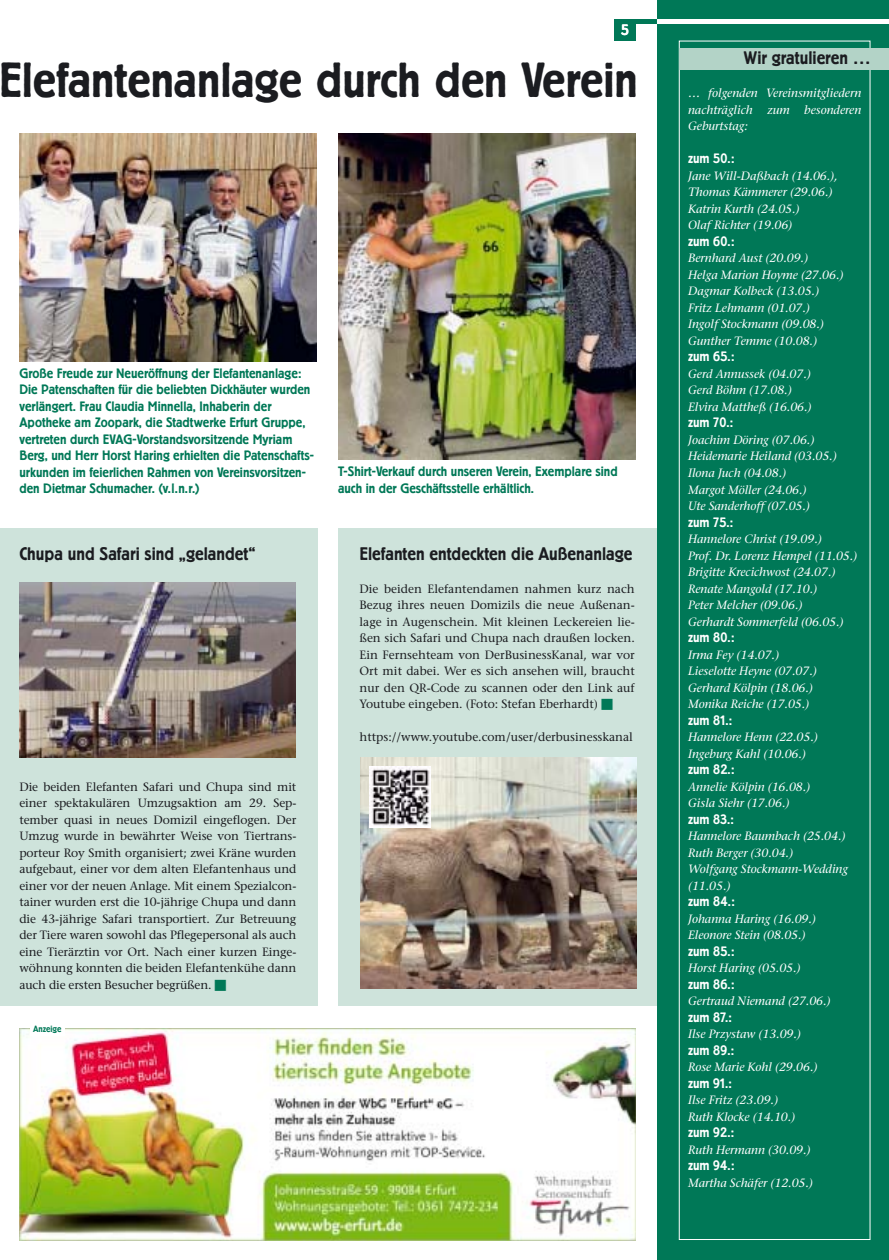
<style>
.page{position:relative;width:889px;height:1260px;background:#fff}
.page>*{position:absolute;margin:0;border:0;box-sizing:border-box;transform-origin:0 0}
.t1{font:500 48.75px "Berliner Grotesk";letter-spacing:-.005em;color:#1b1c20}
.t2{font:500 18px "Berliner Grotesk";color:#1b1c20}
.t3{font:500 15px "Berliner Grotesk";color:#fff}
.t4{font:500 13.5px/16.5px "Berliner Grotesk";color:#007857}
.t5{font:500 13.5px "Berliner Grotesk";color:#fff}
.t6{font:italic 12px/16.5px "Stone Serif";color:#fff}
.t7{font:12px/16.5px "Stone Serif";color:#1b1c20;text-align:justify}
.t8{font:500 9px "Berliner Grotesk";color:#007857}
.s1{color:#007857}
</style>
<div class="page">
<div style="left:614px;top:19px;width:22px;height:22px;background:#007857"></div>
<div style="left:631px;top:19px;width:26px;height:5px;background:#007857"></div>
<img style="left:19px;top:1028px;width:617px;height:212px">
<div style="left:0;top:528px;width:318px;height:477px;background:#cee3db"></div>
<div style="left:338px;top:528px;width:335px;height:477px;background:#cee3db"></div>
<div style="left:30px;top:1021px;width:34px;height:14px;background:#fff"></div>
<img style="left:19px;top:133px;width:298px;height:228px">
<img style="left:338px;top:133px;width:298px;height:327px">
<img style="left:20px;top:582px;width:276px;height:175px">
<img style="left:360px;top:757px;width:276px;height:231px">
<img style="left:370px;top:766px;width:61px;height:61px">
<div style="left:657px;top:0;width:232px;height:1259px;background:#007857"></div>
<div style="left:657px;top:19px;width:232px;height:5px;background:#fff"></div>
<div style="left:679px;top:41px;width:191px;height:1198px;border:1px solid #fff"></div>
<div style="left:679px;top:48px;width:210px;height:21px;background:#b3d3c7"></div>
<p class="t3" style="left:621px;top:25px;width:9px">5</p>
<h1 class="t1" style="left:-1px;top:63px;width:641px">Elefantenanlage durch den Verein</h1>
<p class="t4" style="left:19px;top:365px;width:296px">Große Freude zur Neueröffnung der Elefantenanlage:<br>Die Patenschaften für die beliebten Dickhäuter wurden verlängert. Frau Claudia Minnella, Inhaberin der Apotheke am Zoopark, die Stadtwerke Erfurt Gruppe, vertreten durch EVAG-Vorstandsvorsitzende Myriam Berg, und Herr Horst Haring erhielten die Patenschafts&shy;urkunden im feierlichen Rahmen von Vereinsvorsitzen&shy;den Dietmar Schumacher. (v. l. n. r.)</p>
<h2 class="t2" style="left:19px;top:546px;width:238px">Chupa und Safari sind „gelandet“</h2>
<p class="t7" style="left:19px;top:779px;width:278px">Die beiden Elefanten Safari und Chupa sind mit einer spektakulären Umzugsaktion am 29. Sep&shy;tember quasi in neues Domizil eingeflogen. Der Umzug wurde in bewährter Weise von Tiertrans&shy;porteur Roy Smith organisiert; zwei Kräne wurden aufgebaut, einer vor dem alten Elefantenhaus und einer vor der neuen Anlage. Mit einem Spezialcon&shy;tainer wurden erst die 10-jährige Chupa und dann die 43-jährige Safari transportiert. Zur Betreuung der Tiere waren sowohl das Pflegepersonal als auch eine Tierärztin vor Ort. Nach einer kurzen Einge&shy;wöhnung konnten die beiden Elefantenkühe dann auch die ersten Besucher begrüßen. <span class="s1">■</span></p>
<p class="t8" style="left:33px;top:1025px;width:30px">Anzeige</p>
<p class="t4" style="left:338px;top:464px;width:281px">T-Shirt-Verkauf durch unseren Verein, Exemplare sind auch in der Geschäftsstelle erhältlich.</p>
<h2 class="t2" style="left:359px;top:546px;width:274px">Elefanten entdeckten die Außenanlage</h2>
<p class="t7" style="left:359px;top:581px;width:277px">Die beiden Elefantendamen nahmen kurz nach Bezug ihres neuen Domizils die neue Außenan&shy;lage in Augenschein. Mit kleinen Leckereien lie&shy;ßen sich Safari und Chupa nach draußen locken.<br>Ein Fernsehteam von DerBusinessKanal, war vor Ort mit dabei. Wer es sich ansehen will, braucht nur den QR-Code zu scannen oder den Link auf Youtube eingeben. (Foto: Stefan Eberhardt) <span class="s1">■</span></p>
<p class="t7" style="left:359px;top:730px;width:275px">https://www.youtube.com/user/derbusinesskanal</p>
<h2 class="t2" style="left:744px;top:51px;width:128px">Wir gratulieren …</h2>
<p class="t6" style="left:688px;top:86px;width:175px;text-align:justify">… folgenden Vereinsmitgliedern nachträglich zum besonderen Geburtstag:</p>
<p class="t5" style="left:688px;top:154px;width:48px">zum 50.:</p>
<p class="t6" style="left:688px;top:169px;width:151px">Jane Will-Daßbach (14.06.),<br>Thomas Kämmerer (29.06.)<br>Katrin Kurth (24.05.)<br>Olaf Richter (19.06)</p>
<p class="t5" style="left:688px;top:236px;width:48px">zum 60.:</p>
<p class="t6" style="left:688px;top:251px;width:157px">Bernhard Aust (20.09.)<br>Helga Marion Hoyme (27.06.)<br>Dagmar Kolbeck (13.05.)<br>Fritz Lehmann (01.07.)<br>Ingolf Stockmann (09.08.)<br>Gunther Temme (10.08.)</p>
<p class="t5" style="left:688px;top:352px;width:48px">zum 65.:</p>
<p class="t6" style="left:688px;top:367px;width:125px">Gerd Annussek (04.07.)<br>Gerd Böhm (17.08.)<br>Elvira Mattheß (16.06.)</p>
<p class="t5" style="left:688px;top:418px;width:47px">zum 70.:</p>
<p class="t6" style="left:688px;top:433px;width:150px">Joachim Döring (07.06.)<br>Heidemarie Heiland (03.05.)<br>Ilona Juch (04.08.)<br>Margot Möller (24.06.)<br>Ute Sanderhoff (07.05.)</p>
<p class="t5" style="left:688px;top:517px;width:47px">zum 75.:</p>
<p class="t6" style="left:688px;top:532px;width:171px">Hannelore Christ (19.09.)<br>Prof. Dr. Lorenz Hempel (11.05.)<br>Brigitte Krecichwost (24.07.)<br>Renate Mangold (17.10.)<br>Peter Melcher (09.06.)<br>Gerhardt Sommerfeld (06.05.)</p>
<p class="t5" style="left:688px;top:632px;width:48px">zum 80.:</p>
<p class="t6" style="left:688px;top:647px;width:130px">Irma Fey (14.07.)<br>Lieselotte Heyne (07.07.)<br>Gerhard Kölpin (18.06.)<br>Monika Reiche (17.05.)</p>
<p class="t5" style="left:688px;top:715px;width:46px">zum 81.:</p>
<p class="t6" style="left:688px;top:730px;width:131px">Hannelore Henn (22.05.)<br>Ingeburg Kahl (10.06.)</p>
<p class="t5" style="left:688px;top:764px;width:48px">zum 82.:</p>
<p class="t6" style="left:688px;top:779px;width:124px">Annelie Kölpin (16.08.)<br>Gisla Siehr (17.06.)</p>
<p class="t5" style="left:688px;top:814px;width:47px">zum 83.:</p>
<p class="t6" style="left:688px;top:829px;width:161px">Hannelore Baumbach (25.04.)<br>Ruth Berger (30.04.)<br>Wolfgang Stockmann-Wedding (11.05.)</p>
<p class="t5" style="left:688px;top:896px;width:48px">zum 84.:</p>
<p class="t6" style="left:688px;top:911px;width:129px">Johanna Haring (16.09.)<br>Eleonore Stein (08.05.)</p>
<p class="t5" style="left:688px;top:946px;width:48px">zum 85.:</p>
<p class="t6" style="left:688px;top:961px;width:114px">Horst Haring (05.05.)</p>
<p class="t5" style="left:688px;top:979px;width:48px">zum 86.:</p>
<p class="t6" style="left:688px;top:994px;width:144px">Gertraud Niemand (27.06.)</p>
<p class="t5" style="left:688px;top:1012px;width:45px">zum 87.:</p>
<p class="t6" style="left:688px;top:1027px;width:114px">Ilse Przystaw (13.09.)</p>
<p class="t5" style="left:688px;top:1045px;width:48px">zum 89.:</p>
<p class="t6" style="left:688px;top:1060px;width:131px">Rose Marie Kohl (29.06.)</p>
<p class="t5" style="left:688px;top:1078px;width:45px">zum 91.:</p>
<p class="t6" style="left:688px;top:1093px;width:109px">Ilse Fritz (23.09.)<br>Ruth Klocke (14.10.)</p>
<p class="t5" style="left:688px;top:1127px;width:48px">zum 92.:</p>
<p class="t6" style="left:688px;top:1142px;width:124px">Ruth Hermann (30.09.)</p>
<p class="t5" style="left:688px;top:1160px;width:48px">zum 94.:</p>
<p class="t6" style="left:688px;top:1175px;width:126px">Martha Schäfer (12.05.)</p>
</div>
